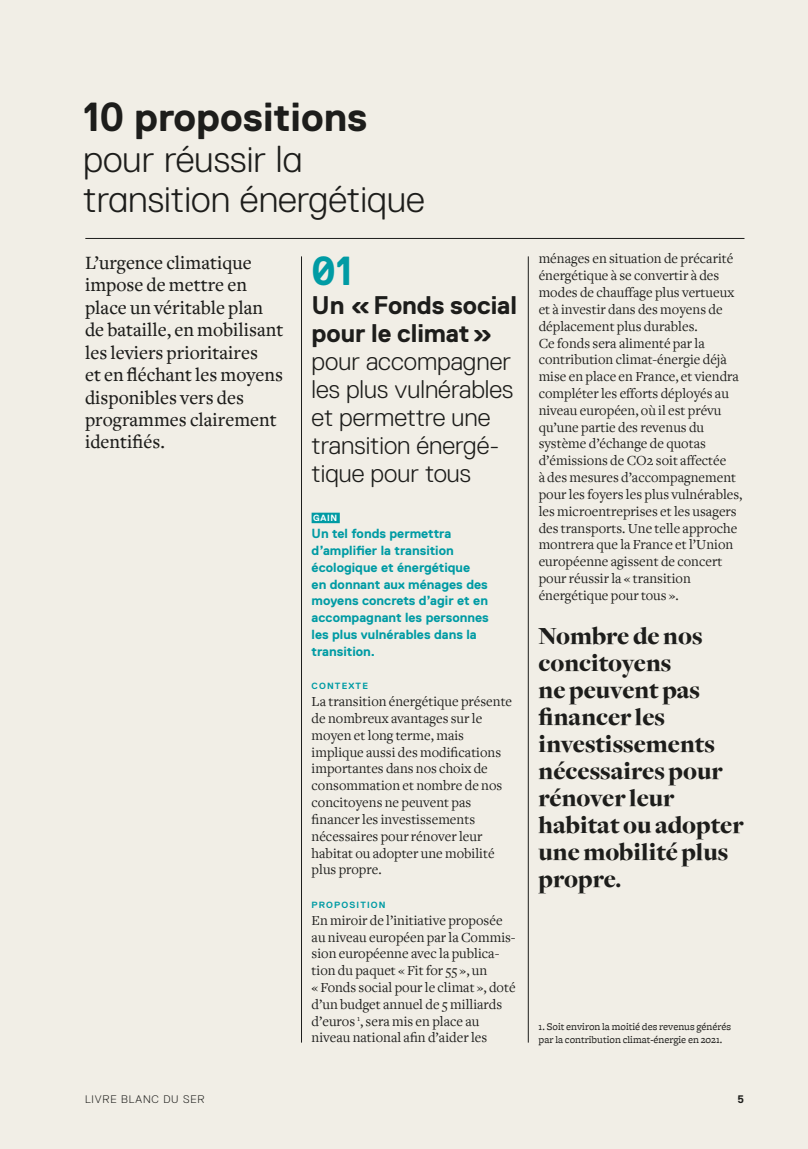
<style>
.page{position:relative;width:808px;height:1149px;background:#fff}
.page>*{position:absolute;margin:0;border:0;box-sizing:border-box;transform-origin:0 0}
.t1{font:700 40.5px "Replica";color:#1d1d1b}
.t2{font:700 40.5px "Replica";color:#009ba4}
.t3{font:300 37.5px/40.5px "Replica";color:#1d1d1b}
.t4{font:900 25.5px/27px "Freight Disp";color:#1d1d1b}
.t5{font:300 25.5px/28px "Replica";color:#1d1d1b}
.t6{font:700 25.5px/28px "Replica";letter-spacing:-.005em;color:#1d1d1b}
.t7{font:500 19.5px/22.4px "Freight Text";color:#1d1d1b}
.t8{font:14.4px/16.8px "Freight Text";color:#1d1d1b}
.t9{font:700 13.2px/16.8px "Replica";color:#009ba4}
.t10{font:300 10.95px "Replica";letter-spacing:.075em;color:#1d1d1b}
.t11{font:700 10.95px "Replica";color:#1d1d1b}
.t12{font:10.5px/12.8px "Freight Micro";color:#1d1d1b}
.t13{font:700 9px "Replica";letter-spacing:.125em;color:#009ba4}
.t14{font:700 9px "Replica";color:#fff}
</style>
<div class="page">
<div style="left:0;top:0;width:808px;height:1148px;background:#f1eee6"></div>
<hr style="left:85px;top:238px;width:659px;height:1px;background:#1d1d1b">
<hr style="left:301px;top:256px;width:1px;height:786px;background:#1d1d1b">
<hr style="left:528px;top:256px;width:1px;height:786px;background:#1d1d1b">
<div style="left:312px;top:512px;width:28px;height:11px;background:#009ba4"></div>
<h1 class="t1" style="left:83px;top:95px;width:286px">10 propositions</h1>
<h2 class="t3" style="left:83px;top:139px;width:343px">pour réussir la transition énergétique</h2>
<h1 class="t2" style="left:312px;top:248px;width:42px">01</h1>
<h3 class="t6" style="left:312px;top:291px;width:207px">Un «Fonds social pour le climat»</h3>
<h3 class="t5" style="left:312px;top:347px;width:203px">pour accompagner les plus vulnérables et permettre une transition énergé&shy;tique pour tous</h3>
<p class="t14" style="left:313px;top:513px;width:25px">GAIN</p>
<p class="t9" style="left:312px;top:525px;width:179px">Un tel fonds permettra d’amplifier la transition écologique et énergétique<br>en donnant aux ménages des moyens concrets d’agir et en accompagnant les personnes les plus vulnérables dans la transition.</p>
<p class="t13" style="left:312px;top:681px;width:58px">CONTEXTE</p>
<p class="t8" style="left:312px;top:693px;width:202px">La transition énergétique présente de nombreux avantages sur le moyen et long terme, mais implique aussi des modifications importantes dans nos choix de consommation et nombre de nos concitoyens ne peuvent pas financer les investissements nécessaires pour rénover leur habitat ou adopter une mobilité plus propre.</p>
<p class="t13" style="left:312px;top:899px;width:75px">PROPOSITION</p>
<p class="t8" style="left:312px;top:911px;width:206px">En miroir de l’initiative proposée au niveau européen par la Commis&shy;sion européenne avec la publica&shy;tion du paquet «Fit for 55 », un «Fonds social pour le climat », doté d’un budget annuel de 5 milliards d’euros <sup>1</sup>, sera mis en place au niveau national afin d’aider les</p>
<h3 class="t7" style="left:85px;top:252px;width:200px">L’urgence climatique impose de mettre en place un véritable plan de bataille, en mobilisant les leviers prioritaires<br>et en fléchant les moyens disponibles vers des programmes clairement identifiés.</h3>
<p class="t8" style="left:539px;top:250px;width:205px">ménages en situation de précarité énergétique à se convertir à des modes de chauffage plus vertueux et à investir dans des moyens de déplacement plus durables.<br>Ce fonds sera alimenté par la contribution climat-énergie déjà mise en place en France, et viendra compléter les efforts déployés au niveau européen, où il est prévu qu’une partie des revenus du système d’échange de quotas d’émissions de CO2 soit affectée<br>à des mesures d’accompagnement pour les foyers les plus vulnérables, les microentreprises et les usagers des transports. Une telle approche montrera que la France et l’Union européenne agissent de concert pour réussir la « transition énergétique pour tous ».</p>
<h3 class="t4" style="left:539px;top:622px;width:206px">Nombre de nos concitoyens<br>ne peuvent pas financer les investissements nécessaires pour rénover leur habitat ou adopter une mobilité plus propre.</h3>
<p class="t12" style="left:539px;top:1020px;width:194px">1. Soit environ la moitié des revenus générés par la contribution climat-énergie en 2021.</p>
<p class="t10" style="left:85px;top:1092px;width:121px">LIVRE BLANC DU SER</p>
<p class="t11" style="left:738px;top:1092px;width:8px">5</p>
</div>
